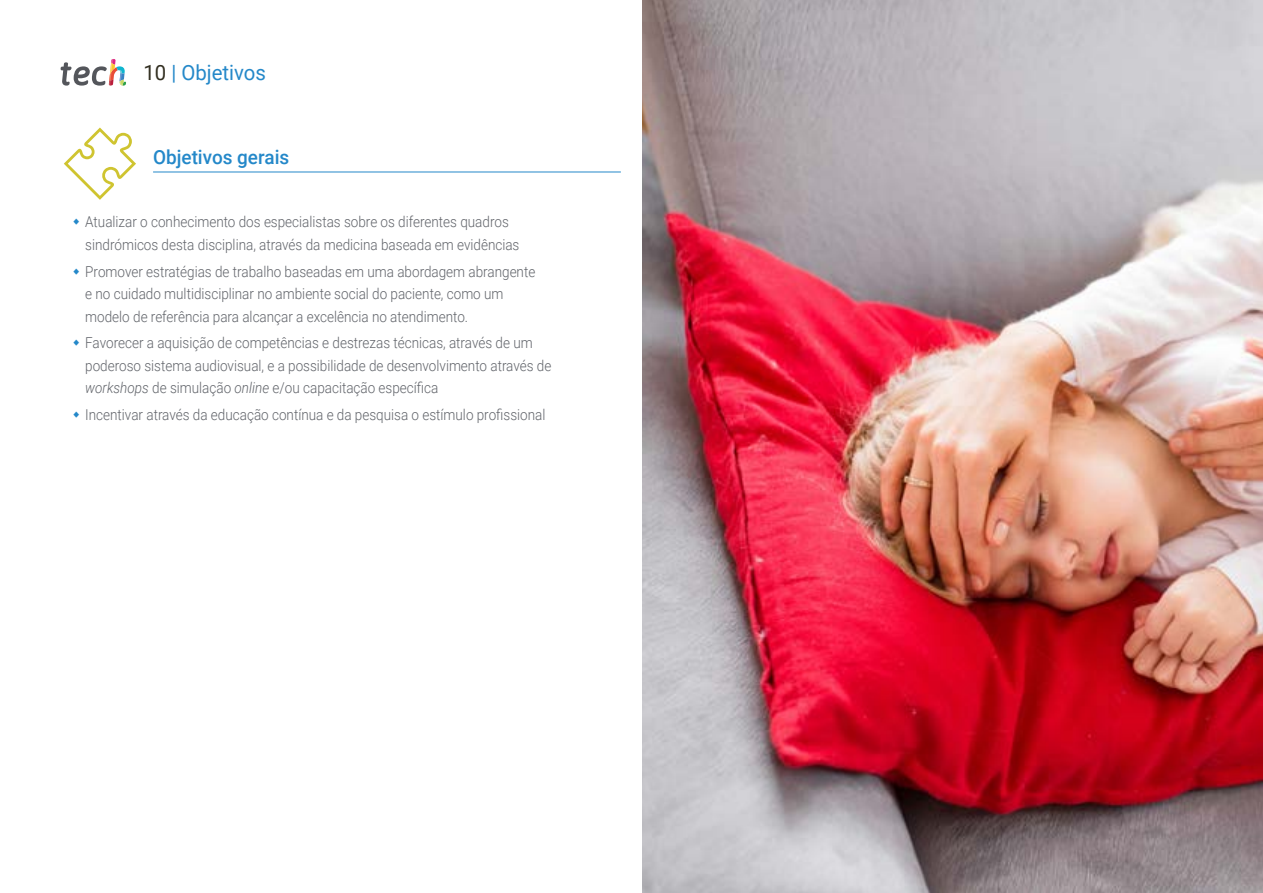
<style>
.page{position:relative;width:1263px;height:893px;background:#fff}
.page>*{position:absolute;margin:0;border:0;box-sizing:border-box;transform-origin:0 0}
.t1{font:21px "Roboto";color:#2488c9}
.t2{font:500 19.5px "Roboto";color:#2488c9}
.t3{font:300 15px/22.5px "Roboto";color:#61646a;scale:.9 1}
.s1{color:#312e20}
.s2{font-style:italic}
</style>
<div class="page">
<hr style="left:153px;top:172px;width:468px;height:1px;background:#2488c9">
<svg style="left:64px;top:128px;width:72px;height:72px"></svg>
<img style="left:642px;top:0;width:621px;height:893px">
<svg style="left:61px;top:59px;width:65px;height:27px"></svg>
<h1 class="t1" style="left:144px;top:57px;width:124px"><span class="s1">10</span> | Objetivos</h1>
<h2 class="t2" style="left:153px;top:143px;width:138px">Objetivos gerais</h2>
<p class="t3" style="left:85px;top:210px;width:484px">Atualizar o conhecimento dos especialistas sobre os diferentes quadros sindrómicos desta disciplina, através da medicina baseada em evidências</p>
<p class="t3" style="left:85px;top:259px;width:502px">Promover estratégias de trabalho baseadas em uma abordagem abrangente e no cuidado multidisciplinar no ambiente social do paciente, como um modelo de referência para alcançar a excelência no atendimento.</p>
<p class="t3" style="left:85px;top:331px;width:519px">Favorecer a aquisição de competências e destrezas técnicas, através de um poderoso sistema audiovisual, e a possibilidade de desenvolvimento através de <span class="s2">workshops</span> de simulação <span class="s2">online</span> e/ou capacitação específica</p>
<p class="t3" style="left:85px;top:403px;width:513px">Incentivar através da educação contínua e da pesquisa o estímulo profissional</p>
</div>
